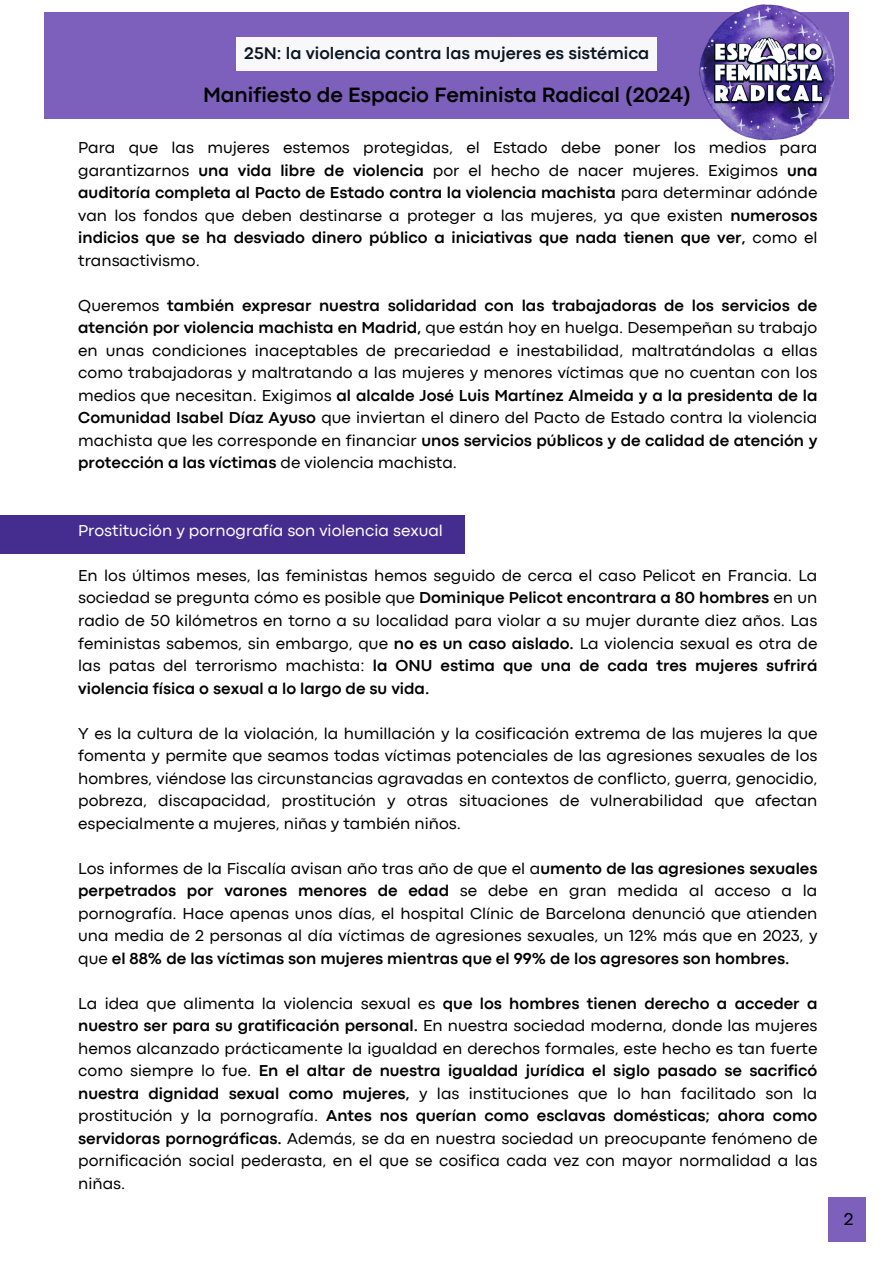
<style>
.page{position:relative;width:894px;height:1264px;background:#fff}
.page>*{position:absolute;margin:0;border:0;box-sizing:border-box;transform-origin:0 0}
.t1{font:700 21.6px "Codec Pro";color:#000}
.t2{font:18px "Codec Pro";color:#000}
.t3{font:700 17.55px "Codec Pro";color:#0b1622}
.t4{font:16.5px/22.5px "Codec Pro";color:#000;text-align:justify}
.t5{font:16.5px "Codec Pro";color:#fff}
.s1{font-weight:700}
</style>
<div class="page">
<div style="left:0;top:516px;width:464px;height:38px;background:#452d90"></div>
<div style="left:45px;top:13px;width:803px;height:106px;background:#7c60bc"></div>
<img style="left:683px;top:4px;width:166px;height:137px">
<div style="left:237px;top:37px;width:419px;height:34px;background:#f8f7fa"></div>
<div style="left:827px;top:1197px;width:38px;height:45px;background:#7c60bc"></div>
<p class="t3" style="left:244px;top:47px;width:406px">25N: la violencia contra las mujeres es sistémica</p>
<p class="t1" style="left:203px;top:87px;width:489px">Manifiesto de Espacio Feminista Radical (2024)</p>
<p class="t4" style="left:78px;top:138px;width:740px">Para que las mujeres estemos protegidas, el Estado debe poner los medios para garantizarnos <span class="s1">una vida libre de violencia</span> por el hecho de nacer mujeres. Exigimos <span class="s1">una auditoría completa al Pacto de Estado contra la violencia machista</span> para determinar adónde van los fondos que deben destinarse a proteger a las mujeres, ya que existen <span class="s1">numerosos indicios que se ha desviado dinero público a iniciativas que nada tienen que ver,</span> como el transactivismo.</p>
<h2 class="t4" style="left:78px;top:295px;width:740px">Queremos <span class="s1">también expresar nuestra solidaridad con las trabajadoras de los servicios de atención por violencia machista en Madrid,</span> que están hoy en huelga. Desempeñan su trabajo en unas condiciones inaceptables de precariedad e inestabilidad, maltratándolas a ellas como trabajadoras y maltratando a las mujeres y menores víctimas que no cuentan con los medios que necesitan. Exigimos <span class="s1">al alcalde José Luis Martínez Almeida y a la presidenta de la Comunidad Isabel Díaz Ayuso</span> que inviertan el dinero del Pacto de Estado contra la violencia machista que les corresponde en financiar <span class="s1">unos servicios públicos y de calidad de atención y protección a las víctimas</span> de violencia machista.</h2>
<h1 class="t5" style="left:78px;top:524px;width:366px">Prostitución y pornografía son violencia sexual</h1>
<p class="t4" style="left:78px;top:565px;width:740px">En los últimos meses, las feministas hemos seguido de cerca el caso Pelicot en Francia. La sociedad se pregunta cómo es posible que <span class="s1">Dominique Pelicot encontrara a 80 hombres</span> en un radio de 50 kilómetros en torno a su localidad para violar a su mujer durante diez años. Las feministas sabemos, sin embargo, que <span class="s1">no es un caso aislado.</span> La violencia sexual es otra de las patas del terrorismo machista: <span class="s1">la ONU estima que una de cada tres mujeres sufrirá violencia física o sexual a lo largo de su vida.</span></p>
<p class="t4" style="left:78px;top:723px;width:740px">Y es la cultura de la violación, la humillación y la cosificación extrema de las mujeres la que fomenta y permite que seamos todas víctimas potenciales de las agresiones sexuales de los hombres, viéndose las circunstancias agravadas en contextos de conflicto, guerra, genocidio, pobreza, discapacidad, prostitución y otras situaciones de vulnerabilidad que afectan especialmente a mujeres, niñas y también niños.</p>
<p class="t4" style="left:78px;top:858px;width:740px">Los informes de la Fiscalía avisan año tras año de que el a<span class="s1">umento de las agresiones sexuales perpetrados por varones menores de edad</span> se debe en gran medida al acceso a la pornografía. Hace apenas unos días, el hospital Clínic de Barcelona denunció que atienden una media de 2 personas al día víctimas de agresiones sexuales, un 12% más que en 2023, y que <span class="s1">el 88% de las víctimas son mujeres mientras que el 99% de los agresores son hombres.</span></p>
<p class="t4" style="left:78px;top:993px;width:740px">La idea que alimenta la violencia sexual es <span class="s1">que los hombres tienen derecho a acceder a nuestro ser para su gratificación personal.</span> En nuestra sociedad moderna, donde las mujeres hemos alcanzado prácticamente la igualdad en derechos formales, este hecho es tan fuerte como siempre lo fue. <span class="s1">En el altar de nuestra igualdad jurídica el siglo pasado se sacrificó nuestra dignidad sexual como mujeres,</span> y las instituciones que lo han facilitado son la prostitución y la pornografía. <span class="s1">Antes nos querían como esclavas domésticas; ahora como servidoras pornográficas.</span> Además, se da en nuestra sociedad un preocupante fenómeno de pornificación social pederasta, en el que se cosifica cada vez con mayor normalidad a las niñas.</p>
<p class="t2" style="left:843px;top:1212px;width:11px">2</p>
</div>
